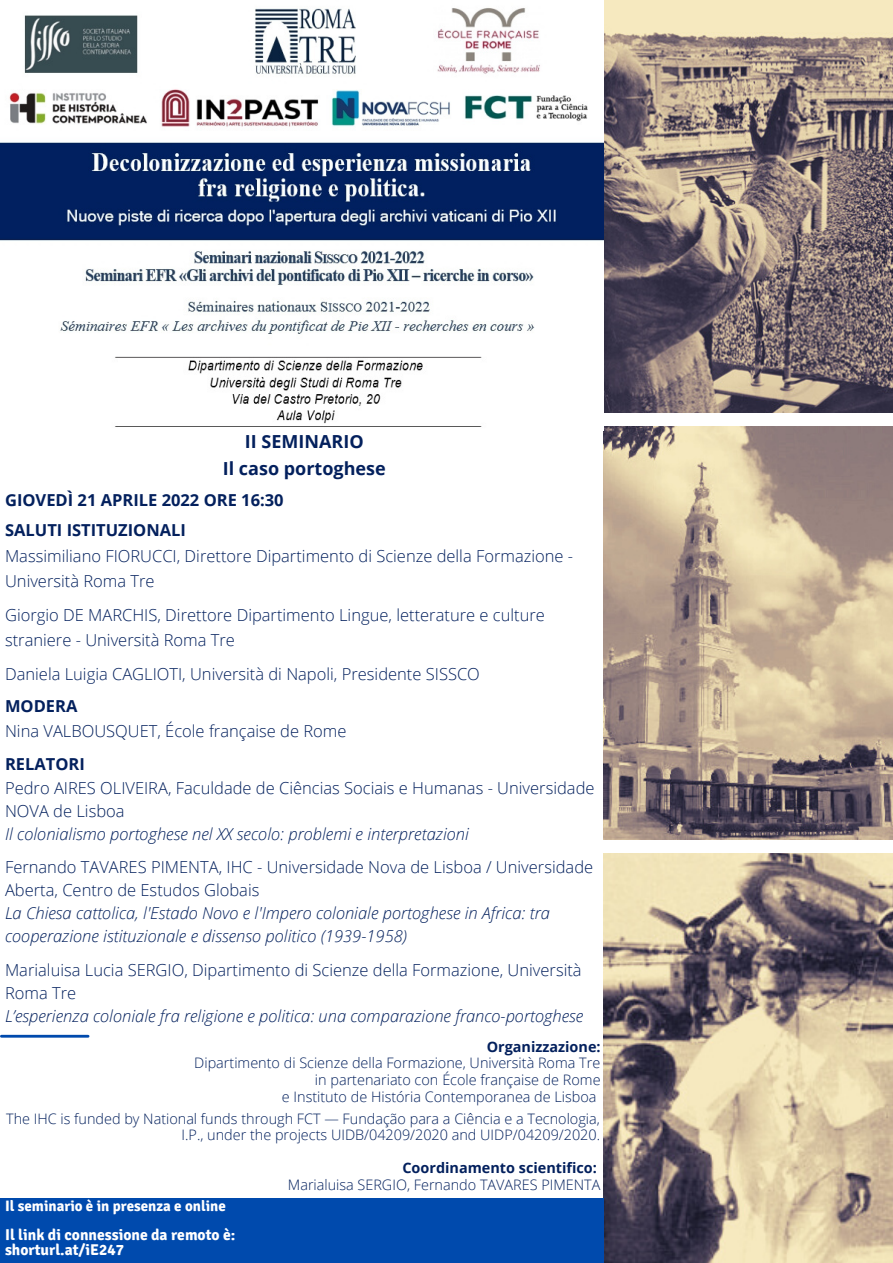
<style>
.page{position:relative;width:893px;height:1263px;background:#fff}
.page>*{position:absolute;margin:0;border:0;box-sizing:border-box;transform-origin:0 0}
.t1{font:700 18px "Open Sans";color:#03205d}
.t2{font:300 16.5px/23px "Open Sans";color:#03205d}
.t3{font:italic 300 16.5px/23px "Open Sans";color:#03205d}
.t4{font:700 16.5px "Open Sans";color:#03205d}
.t5{font:700 15.6px "Signika";color:#fff}
.t6{font:700 15px "Signika";color:#fff}
.t7{font:300 14.4px/16.6px "Open Sans";color:#03205d;text-align:right}
.t8{font:700 14.4px "Open Sans";color:#03205d}
</style>
<div class="page">
<img style="left:604px;top:0;width:289px;height:413px">
<img style="left:603px;top:427px;width:290px;height:412px">
<img style="left:603px;top:853px;width:290px;height:410px">
<hr style="left:1px;top:1035px;width:87px;height:3px;background:#004aad">
<div style="left:0;top:1197px;width:603px;height:66px;background:#004aad"></div>
<img style="left:0;top:8px;width:604px;height:423px">
<p class="t1" style="left:245px;top:429px;width:120px">II SEMINARIO</p>
<p class="t1" style="left:223px;top:456px;width:164px">Il caso portoghese</p>
<p class="t4" style="left:5px;top:488px;width:280px">GIOVEDÌ 21 APRILE 2022 ORE 16:30</p>
<p class="t4" style="left:5px;top:518px;width:182px">SALUTI ISTITUZIONALI</p>
<p class="t2" style="left:5px;top:542px;width:569px;line-height:25.5px">Massimiliano FIORUCCI, Direttore Dipartimento di Scienze della Formazione -<br>Università Roma Tre</p>
<p class="t2" style="left:5px;top:601px;width:541px;line-height:25.5px">Giorgio DE MARCHIS, Direttore Dipartimento Lingue, letterature e culture straniere - Università Roma Tre</p>
<p class="t2" style="left:5px;top:662px;width:476px">Daniela Luigia CAGLIOTI, Università di Napoli, Presidente SISSCO</p>
<p class="t4" style="left:5px;top:694px;width:74px">MODERA</p>
<p class="t2" style="left:5px;top:719px;width:343px">Nina VALBOUSQUET, École française de Rome</p>
<p class="t4" style="left:5px;top:752px;width:81px">RELATORI</p>
<p class="t2" style="left:5px;top:776px;width:591px">Pedro AIRES OLIVEIRA, Faculdade de Ciências Sociais e Humanas - Universidade<br>NOVA de Lisboa</p>
<p class="t3" style="left:5px;top:822px;width:465px">Il colonialismo portoghese nel XX secolo: problemi e interpretazioni</p>
<p class="t2" style="left:5px;top:855px;width:589px">Fernando TAVARES PIMENTA, IHC - Universidade Nova de Lisboa / Universidade<br>Aberta, Centro de Estudos Globais</p>
<p class="t3" style="left:5px;top:901px;width:546px">La Chiesa cattolica, l'Estado Novo e l'Impero coloniale portoghese in Africa: tra cooperazione istituzionale e dissenso politico (1939-1958)</p>
<p class="t2" style="left:5px;top:957px;width:578px">Marialuisa Lucia SERGIO, Dipartimento di Scienze della Formazione, Università<br>Roma Tre</p>
<p class="t3" style="left:5px;top:1003px;width:580px">L’esperienza coloniale fra religione e politica: una comparazione franco-portoghese</p>
<p class="t8" style="left:487px;top:1036px;width:115px">Organizzazione:</p>
<p class="t7" style="left:194px;top:1054px;width:407px">Dipartimento di Scienze della Formazione, Università Roma Tre</p>
<p class="t7" style="left:315px;top:1071px;width:287px">in partenariato con École française de Rome</p>
<p class="t7" style="left:282px;top:1088px;width:316px">e Instituto de História Contemporanea de Lisboa</p>
<p class="t7" style="left:6px;top:1110px;width:595px">The IHC is funded by National funds through FCT — Fundação para a Ciência e a Tecnologia,<br>I.P., under the projects UIDB/04209/2020 and UIDP/04209/2020.</p>
<p class="t8" style="left:402px;top:1158px;width:196px">Coordinamento scientifico:</p>
<p class="t7" style="left:288px;top:1176px;width:314px">Marialuisa SERGIO, Fernando TAVARES PIMENTA</p>
<p class="t6" style="left:5px;top:1197px;width:222px">Il seminario è in presenza e online</p>
<p class="t5" style="left:5px;top:1225px;width:232px">Il link di connessione da remoto è:</p>
<p class="t5" style="left:5px;top:1240px;width:120px">shorturl.at/iE247</p>
</div>
